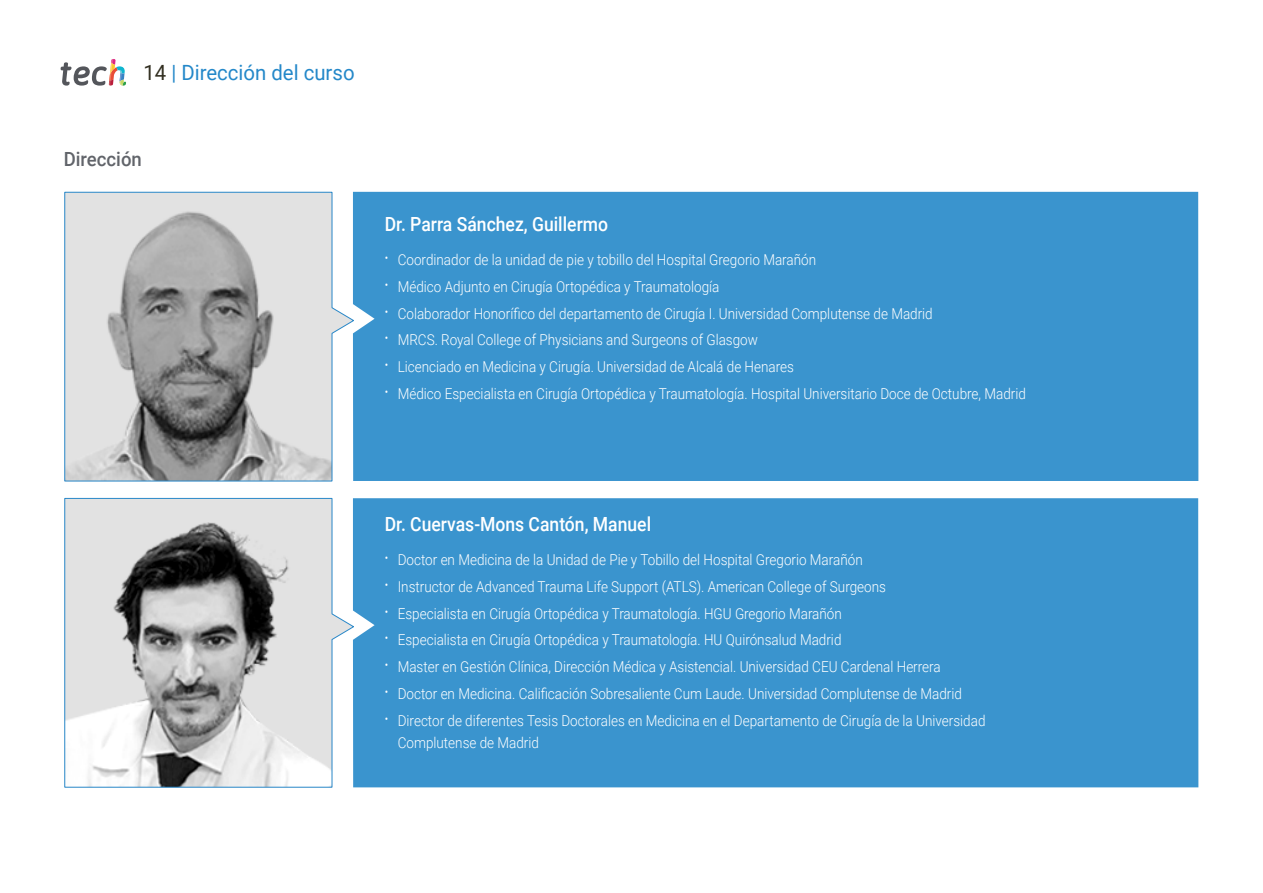
<style>
.page{position:relative;width:1263px;height:893px;background:#fff}
.page>*{position:absolute;margin:0;border:0;box-sizing:border-box;transform-origin:0 0}
.t1{font:21px "Roboto";color:#2488c9}
.t2{font:500 19.5px "Roboto";color:#fff;scale:.9 1}
.t3{font:500 19.5px "Roboto";color:#61646a;scale:.95 1}
.t4{font:300 15px/22.5px "Roboto";color:#fff;scale:.9 1}
.s1{color:#312e20}
</style>
<div class="page">
<svg style="left:61px;top:59px;width:65px;height:27px"></svg>
<div style="left:354px;top:192px;width:844px;height:289px;background:#3a94ce"></div>
<div style="left:354px;top:498px;width:844px;height:289px;background:#3a94ce"></div>
<svg style="left:64px;top:192px;width:290px;height:289px;background:#babdbf"></svg>
<svg style="left:64px;top:498px;width:290px;height:290px"></svg>
<h1 class="t1" style="left:144px;top:57px;width:213px"><span class="s1">14</span> | Dirección del curso</h1>
<h2 class="t3" style="left:64px;top:145px;width:84px">Dirección</h2>
<h2 class="t2" style="left:385px;top:210px;width:250px">Dr. Parra Sánchez, Guillermo</h2>
<p class="t4" style="left:385px;top:248px;width:481px"><sup>•</sup> Coordinador de la unidad de pie y tobillo del Hospital Gregorio Marañón</p>
<p class="t4" style="left:385px;top:275px;width:373px"><sup>•</sup> Médico Adjunto en Cirugía Ortopédica y Traumatología</p>
<p class="t4" style="left:385px;top:302px;width:610px"><sup>•</sup> Colaborador Honorífico del departamento de Cirugía I. Universidad Complutense de Madrid</p>
<p class="t4" style="left:385px;top:328px;width:416px"><sup>•</sup> MRCS. Royal College of Physicians and Surgeons of Glasgow</p>
<p class="t4" style="left:385px;top:355px;width:456px"><sup>•</sup> Licenciado en Medicina y Cirugía. Universidad de Alcalá de Henares</p>
<p class="t4" style="left:385px;top:382px;width:714px"><sup>•</sup> Médico Especialista en Cirugía Ortopédica y Traumatología. Hospital Universitario Doce de Octubre, Madrid</p>
<h2 class="t2" style="left:385px;top:510px;width:297px">Dr. Cuervas-Mons Cantón, Manuel</h2>
<p class="t4" style="left:385px;top:548px;width:532px"><sup>•</sup> Doctor en Medicina de la Unidad de Pie y Tobillo del Hospital Gregorio Marañón</p>
<p class="t4" style="left:385px;top:575px;width:558px"><sup>•</sup> Instructor de Advanced Trauma Life Support (ATLS). American College of Surgeons</p>
<p class="t4" style="left:385px;top:601px;width:509px"><sup>•</sup> Especialista en Cirugía Ortopédica y Traumatología. HGU Gregorio Marañón</p>
<p class="t4" style="left:385px;top:628px;width:509px"><sup>•</sup> Especialista en Cirugía Ortopédica y Traumatología. HU Quirónsalud Madrid</p>
<p class="t4" style="left:385px;top:655px;width:619px"><sup>•</sup> Master en Gestión Clínica, Dirección Médica y Asistencial. Universidad CEU Cardenal Herrera</p>
<p class="t4" style="left:385px;top:682px;width:643px"><sup>•</sup> Doctor en Medicina. Calificación Sobresaliente Cum Laude. Universidad Complutense de Madrid</p>
<p class="t4" style="left:398px;top:709px;width:654px;text-indent:-13px"><sup>•</sup> Director de diferentes Tesis Doctorales en Medicina en el Departamento de Cirugía de la Universidad<br>Complutense de Madrid</p>
</div>
